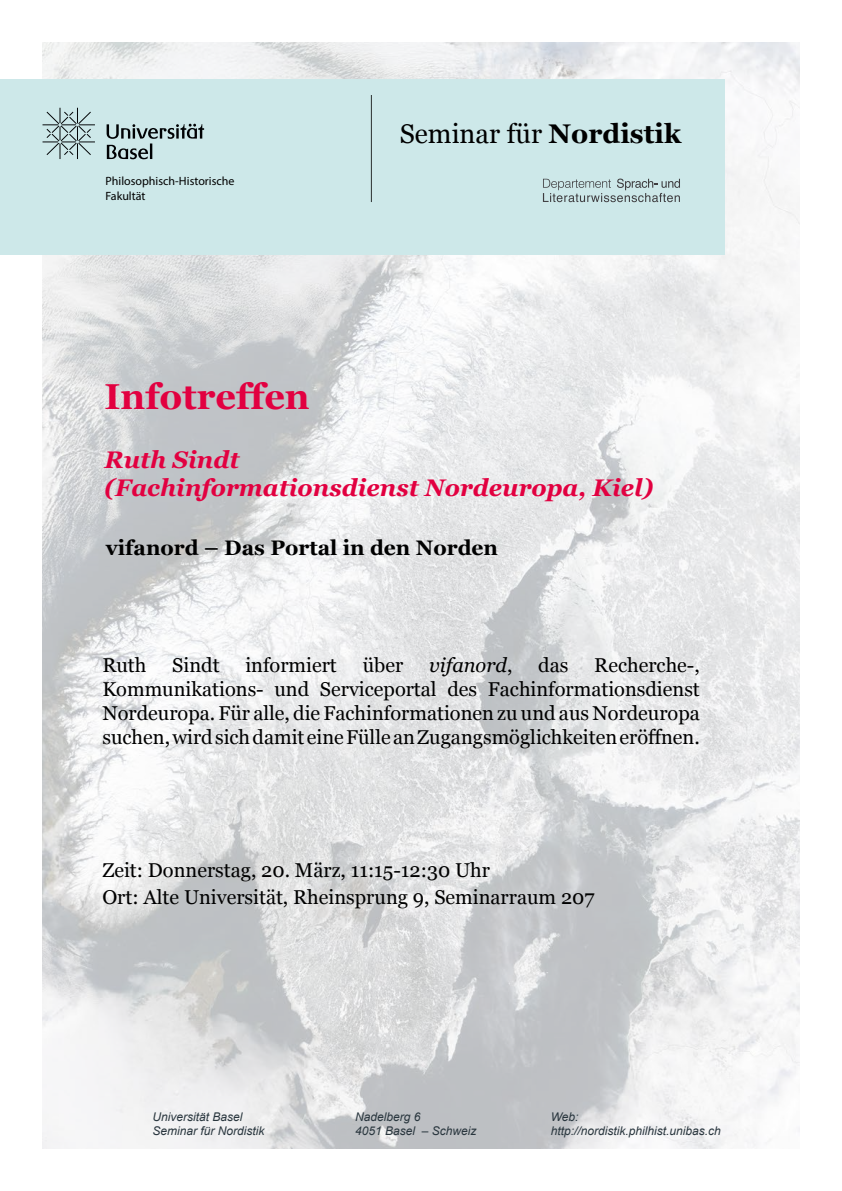
<style>
.page{position:relative;width:842px;height:1191px;background:#fff}
.page>*{position:absolute;margin:0;border:0;box-sizing:border-box;transform-origin:0 0}
.t1{font:700 36px "Georgia";color:#e20040}
.t2{font:27px "Georgia";color:#000}
.t3{font:italic 700 24px/28.8px "Georgia";color:#e20040}
.t4{font:700 21px "Georgia";color:#000}
.t5{font:20px/24px "Georgia";color:#000}
.t6{font:italic 20px "Georgia";color:#000}
.t7{font:italic 12px/14.4px "Arial";color:#29363e}
.t8{font:12px/14.4px "Myriad Pro";color:#000}
.s1{font-weight:700}
.s2{font-style:normal}
</style>
<div class="page">
<img style="left:43px;top:43px;width:756px;height:1105px">
<div style="left:0;top:79px;width:724px;height:176px;background:#cde8e9"></div>
<svg style="left:107px;top:124px;width:97px;height:35px"></svg>
<svg style="left:43px;top:108px;width:52px;height:51px"></svg>
<svg style="left:543px;top:179px;width:137px;height:23px"></svg>
<hr style="left:371px;top:95px;width:1px;height:107px;background:#000">
<p class="t8" style="left:106px;top:174px;width:130px">Philosophisch-Historische<br>Fakultät</p>
<h1 class="t1" style="left:105px;top:369px;width:207px">Infotreffen</h1>
<h2 class="t2" style="left:400px;top:114px;width:283px">Seminar für <span class="s1">Nordistik</span></h2>
<p class="t3" style="left:105px;top:444px;width:550px">Ruth Sindt<br>(Fachinformationsdienst Nordeuropa, Kiel)</p>
<p class="t4" style="left:106px;top:531px;width:394px">vifanord – Das Portal in den Norden</p>
<p class="t5" style="left:102px;top:652px;width:599px;text-align:justify;text-indent:492px">Recherche-, Kommunikations- und Serviceportal des Fachinformationsdienst Nordeuropa. Für alle, die Fachinformationen zu und aus Nordeuropa suchen, wird sich damit eine Fülle an Zugangsmöglichkeiten eröffnen.</p>
<p class="t5" style="left:102px;top:652px;width:46px">Ruth</p>
<p class="t5" style="left:172px;top:652px;width:49px">Sindt</p>
<p class="t5" style="left:245px;top:652px;width:93px">informiert</p>
<p class="t5" style="left:363px;top:652px;width:42px">über</p>
<p class="t6" style="left:429px;top:650px;width:85px">vifanord<span class="s2">,</span></p>
<p class="t5" style="left:538px;top:652px;width:32px">das</p>
<p class="t5" style="left:102px;top:856px;width:494px;line-height:26.4px">Zeit: Donnerstag, 20. März, 11:15-12:30 Uhr<br>Ort: Alte Universität, Rheinsprung 9, Seminarraum 207</p>
<p class="t7" style="left:152px;top:1109px;width:114px">Universität Basel<br>Seminar für Nordistik</p>
<p class="t7" style="left:355px;top:1109px;width:123px">Nadelberg 6<br>4051 Basel – Schweiz</p>
<p class="t7" style="left:551px;top:1109px;width:172px">Web: http://nordistik.philhist.unibas.ch</p>
</div>
